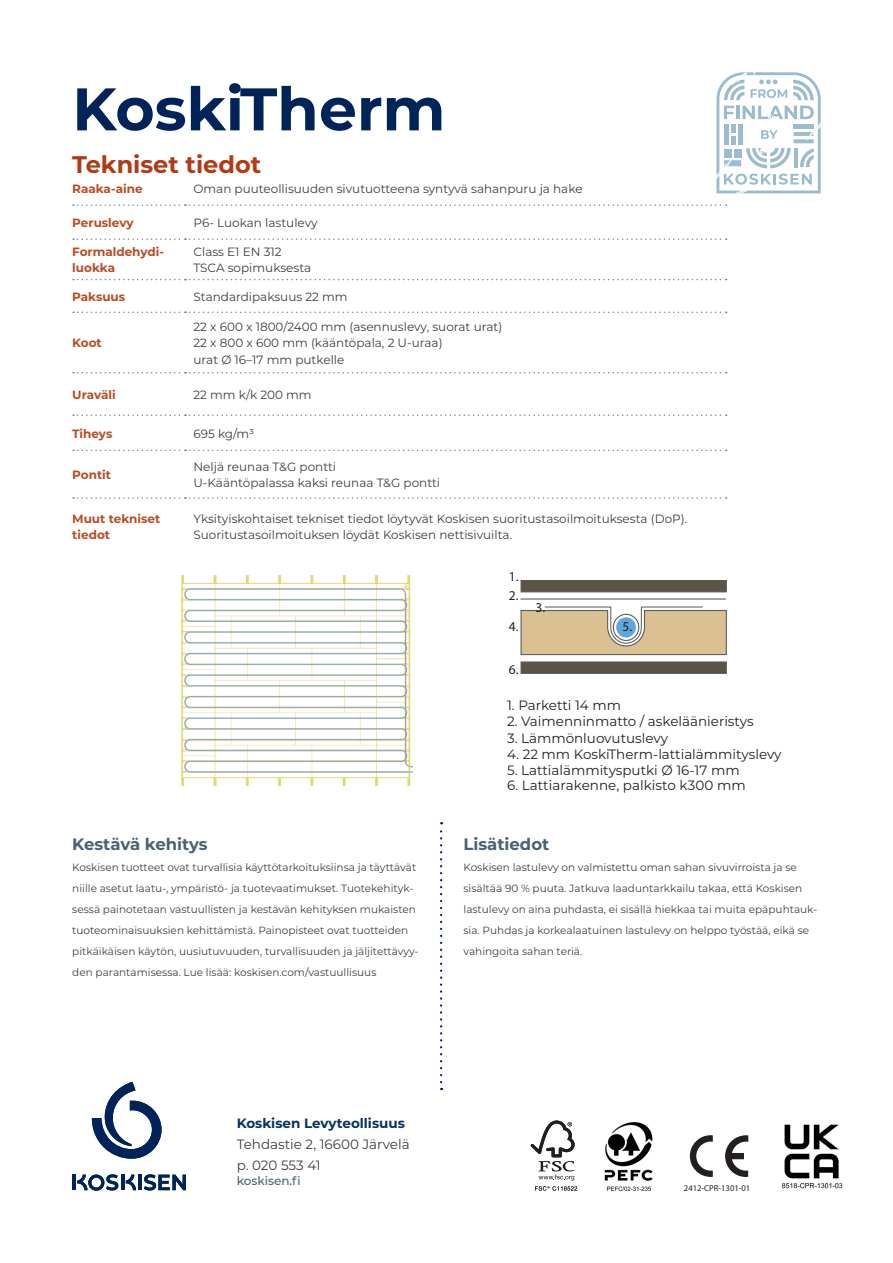
<style>
.page{position:relative;width:893px;height:1263px;background:#fff}
.page>*{position:absolute;margin:0;border:0;box-sizing:border-box;transform-origin:0 0}
.H1_back{font:700 60px "Montserrat";color:#002359}
.H3_table{font:700 24px "Montserrat";color:#b23a14}
.t1{font:700 16.5px "Montserrat";color:#476372}
.t2{font:13.5px "Montserrat";color:#231f20}
.t3{font:13.5px/21px "Montserrat";color:#3e3e3f}
.t4{font:700 13.5px "Montserrat";color:#073264}
.t5{font:13.5px "Myriad Pro";color:#231f20}
.base_table{font:12px "Montserrat";color:#3e3e3f}
.H4_table{font:700 12px/16.5px "Montserrat";color:#b94b21}
.t6{font:500 12px "Montserrat";color:#476372}
.base{font:10.5px/21px "Montserrat";color:#3e3e3f}
.t7{font:8.55px "Myriad Pro";color:#231f20}
</style>
<div class="page">
<svg style="left:530px;top:1120px;width:47px;height:70px"></svg>
<svg style="left:725px;top:1135px;width:23px;height:42px"></svg>
<svg style="left:690px;top:1135px;width:23px;height:42px"></svg>
<img style="left:604px;top:1122px;width:49px;height:70px">
<img style="left:782px;top:1124px;width:61px;height:65px">
<hr style="left:138px;top:1174px;width:4px;height:16px;background:#002359">
<hr style="left:72px;top:1174px;width:4px;height:16px;background:#002359">
<hr style="left:121px;top:1174px;width:3px;height:16px;background:#002359">
<svg style="left:144px;top:1174px;width:42px;height:16px"></svg>
<svg style="left:77px;top:1174px;width:41px;height:17px"></svg>
<svg style="left:126px;top:1174px;width:10px;height:16px"></svg>
<svg style="left:92px;top:1082px;width:70px;height:77px"></svg>
<svg style="left:73px;top:204px;width:654px;height:2px"></svg>
<svg style="left:73px;top:238px;width:654px;height:2px"></svg>
<svg style="left:73px;top:279px;width:654px;height:1px"></svg>
<svg style="left:73px;top:312px;width:654px;height:1px"></svg>
<svg style="left:73px;top:372px;width:654px;height:1px"></svg>
<svg style="left:73px;top:414px;width:654px;height:2px"></svg>
<svg style="left:73px;top:450px;width:654px;height:1px"></svg>
<svg style="left:73px;top:497px;width:654px;height:2px"></svg>
<svg style="left:440px;top:822px;width:2px;height:260px"></svg>
<svg style="left:716px;top:72px;width:105px;height:121px"></svg>
<div style="left:520px;top:580px;width:207px;height:12px;background:#5c5446;border:1px solid #57585a"></div>
<div style="left:520px;top:661px;width:207px;height:13px;background:#5c5446;border:1px solid #57585a"></div>
<svg style="left:520px;top:606px;width:207px;height:50px;background:#d4c09c"></svg>
<hr style="left:520px;top:598px;width:206px;height:1px;background:#57585a">
<div style="left:616px;top:617px;width:20px;height:20px;background:#61a6da;border-radius:50%"></div>
<img style="left:182px;top:576px;width:230px;height:210px">
<p class="H1_back" style="left:72px;top:66px;width:375px">KoskiTherm</p>
<p class="H3_table" style="left:72px;top:147px;width:190px">Tekniset tiedot</p>
<p class="H4_table" style="left:72px;top:180px;width:72px">Raaka-aine</p>
<p class="base_table" style="left:193px;top:181px;width:391px">Oman puuteollisuuden sivutuotteena syntyvä sahanpuru ja hake</p>
<p class="H4_table" style="left:72px;top:214px;width:63px">Peruslevy</p>
<p class="base_table" style="left:193px;top:214px;width:126px">P6- Luokan lastulevy</p>
<p class="H4_table" style="left:72px;top:243px;width:93px">Formaldehydi&shy;luokka</p>
<p class="base_table" style="left:193px;top:243px;width:90px">Class E1 EN 312</p>
<p class="base_table" style="left:193px;top:260px;width:119px">TSCA sopimuksesta</p>
<p class="H4_table" style="left:72px;top:288px;width:54px">Paksuus</p>
<p class="base_table" style="left:193px;top:288px;width:156px">Standardipaksuus 22 mm</p>
<p class="H4_table" style="left:72px;top:334px;width:31px">Koot</p>
<p class="base_table" style="left:193px;top:318px;width:310px">22 x 600 x 1800/2400 mm (asennuslevy, suorat urat)</p>
<p class="base_table" style="left:193px;top:335px;width:251px">22 x 800 x 600 mm (kääntöpala, 2 U-uraa)</p>
<p class="base_table" style="left:193px;top:351px;width:152px">urat Ø 16–17 mm putkelle</p>
<p class="H4_table" style="left:72px;top:386px;width:45px">Uraväli</p>
<p class="base_table" style="left:193px;top:386px;width:120px">22 mm k/k 200 mm</p>
<p class="H4_table" style="left:72px;top:424px;width:42px">Tiheys</p>
<p class="base_table" style="left:193px;top:425px;width:62px">695 kg/m³</p>
<p class="H4_table" style="left:72px;top:466px;width:40px">Pontit</p>
<p class="base_table" style="left:193px;top:458px;width:144px">Neljä reunaa T&amp;G pontti</p>
<p class="base_table" style="left:193px;top:475px;width:248px">U-Kääntöpalassa kaksi reunaa T&amp;G pontti</p>
<p class="H4_table" style="left:72px;top:509px;width:90px">Muut tekniset tiedot</p>
<p class="base_table" style="left:193px;top:510px;width:495px">Yksityiskohtaiset tekniset tiedot löytyvät Koskisen suoritustasoilmoituksesta (DoP).</p>
<p class="base_table" style="left:193px;top:526px;width:320px">Suoritustasoilmoituksen löydät Koskisen nettisivuilta.</p>
<p class="t5" style="left:509px;top:568px;width:11px">1.</p>
<p class="t5" style="left:509px;top:587px;width:11px">2.</p>
<p class="t5" style="left:535px;top:599px;width:11px">3.</p>
<h4 class="t1" style="left:72px;top:832px;width:137px">Kestävä kehitys</h4>
<p class="base" style="left:72px;top:856px;width:348px">Koskisen tuotteet ovat turvallisia käyttötarkoituksiinsa ja täyttävät niille asetut laatu-, ympäristö- ja tuotevaatimukset. Tuotekehityk&shy;sessä painotetaan vastuullisten ja kestävän kehityksen mukaisten tuoteominaisuuksien kehittämistä. Painopisteet ovat tuotteiden pitkäikäisen käytön, uusiutuvuuden, turvallisuuden ja jäljitettävyy&shy;den parantamisessa. Lue lisää: koskisen.com/vastuullisuus</p>
<p class="t5" style="left:509px;top:618px;width:11px">4.</p>
<p class="t5" style="left:623px;top:618px;width:11px">5.</p>
<p class="t5" style="left:509px;top:661px;width:11px">6.</p>
<p class="t2" style="left:507px;top:696px;width:115px">1. Parketti 14 mm</p>
<p class="t2" style="left:507px;top:712px;width:248px">2. Vaimenninmatto / askeläänieristys</p>
<p class="t2" style="left:507px;top:728px;width:162px">3. Lämmönluovutuslevy</p>
<p class="t2" style="left:507px;top:745px;width:276px">4. 22 mm KoskiTherm-lattialämmityslevy</p>
<p class="t2" style="left:507px;top:761px;width:234px">5. Lattialämmitysputki Ø 16-17 mm</p>
<p class="t2" style="left:507px;top:776px;width:240px">6. Lattiarakenne, palkisto k300 mm</p>
<h4 class="t1" style="left:463px;top:832px;width:87px">Lisätiedot</h4>
<p class="base" style="left:463px;top:856px;width:355px">Koskisen lastulevy on valmistettu oman sahan sivuvirroista ja se sisältää 90 % puuta. Jatkuva laaduntarkkailu takaa, että Koskisen lastulevy on aina puhdasta, ei sisällä hiekkaa tai muita epäpuhtauk&shy;sia. Puhdas ja korkealaatuinen lastulevy on helppo työstää, eikä se vahingoita sahan teriä.</p>
<p class="t4" style="left:237px;top:1113px;width:170px">Koskisen Levyteollisuus</p>
<p class="t3" style="left:237px;top:1133px;width:174px">Tehdastie 2, 16600 Järvelä p. 020 553 41</p>
<p class="t6" style="left:237px;top:1172px;width:66px">koskisen.fi</p>
<p class="t7" style="left:684px;top:1182px;width:68px">2412-CPR-1301-01</p>
</div>
